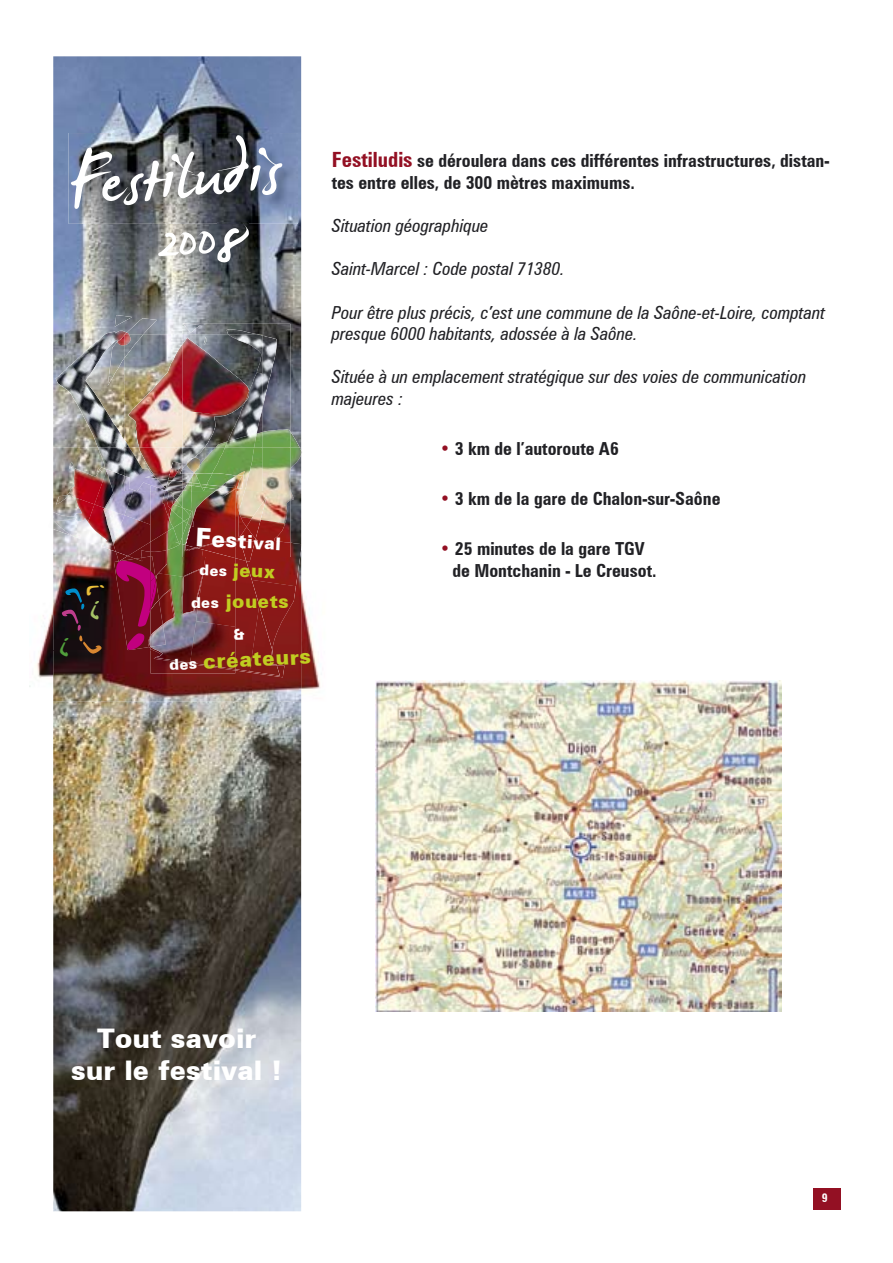
<style>
.page{position:relative;width:893px;height:1263px;background:#fff}
.page>*{position:absolute;margin:0;border:0;box-sizing:border-box;transform-origin:0 0}
.t1{font:112.65px "James Fajardo";color:#fff}
.t2{font:90px "James Fajardo";color:#fff}
.t3{font:900 27px/32.4px "Zurich BT";color:#fff;text-align:center}
.t4{font:900 21px "Zurich BT";color:#c1cd21}
.t5{font:900 18.75px "Zurich BT";letter-spacing:.025em;color:#c1cd21}
.t6{font:italic condensed 18px/21.6px "Zurich BT";color:#212125}
.t7{font:700 condensed 18px/21.6px "Zurich BT";color:#212125}
.t8{font:900 17.55px "Zurich BT";color:#fff}
.t9{font:700 condensed 12px "Zurich BT";color:#fff}
.s1{font-size:25.65px}
.s2{font-size:22.95px}
.s3{font-size:21px}
.s4{font-size:20.25px}
.s5{font-size:18.15px}
.s6{font-size:15px;color:#fff}
.s7{font-size:21px;color:#931023}
.s8{font-weight:400;font-style:italic;color:#931023}
</style>
<div class="page">
<div style="left:813px;top:1188px;width:28px;height:21px;background:#931023"></div>
<img style="left:376px;top:680px;width:405px;height:332px">
<img style="left:53px;top:56px;width:248px;height:1155px">
<img style="left:182px;top:324px;width:108px;height:108px">
<img style="left:56px;top:346px;width:68px;height:101px">
<img style="left:85px;top:331px;width:42px;height:61px">
<img style="left:29px;top:607px;width:24px;height:80px">
<img style="left:301px;top:447px;width:19px;height:254px">
<img style="left:53px;top:447px;width:61px;height:203px">
<img style="left:252px;top:586px;width:49px;height:115px">
<img style="left:53px;top:650px;width:199px;height:51px">
<svg style="left:69px;top:462px;width:4px;height:5px"></svg>
<img style="left:53px;top:492px;width:29px;height:47px">
<img style="left:82px;top:504px;width:18px;height:48px">
<img style="left:60px;top:467px;width:37px;height:37px">
<img style="left:94px;top:469px;width:6px;height:48px">
<img style="left:235px;top:499px;width:1px;height:29px">
<img style="left:301px;top:451px;width:1px;height:99px">
<img style="left:290px;top:447px;width:11px;height:81px">
<img style="left:206px;top:528px;width:95px;height:58px">
<img style="left:238px;top:580px;width:58px;height:97px">
<img style="left:149px;top:612px;width:95px;height:59px">
<img style="left:262px;top:447px;width:28px;height:70px">
<img style="left:267px;top:517px;width:23px;height:40px">
<svg style="left:245px;top:557px;width:6px;height:5px"></svg>
<img style="left:236px;top:491px;width:31px;height:66px">
<img style="left:100px;top:514px;width:14px;height:47px">
<img style="left:98px;top:447px;width:26px;height:67px">
<img style="left:103px;top:515px;width:9px;height:35px">
<img style="left:112px;top:515px;width:38px;height:41px">
<img style="left:103px;top:469px;width:21px;height:46px">
<img style="left:124px;top:491px;width:26px;height:36px">
<img style="left:124px;top:334px;width:80px;height:106px">
<img style="left:246px;top:376px;width:16px;height:56px">
<img style="left:204px;top:334px;width:58px;height:42px">
<img style="left:246px;top:432px;width:16px;height:15px">
<img style="left:246px;top:434px;width:11px;height:13px">
<svg style="left:124px;top:440px;width:4px;height:7px"></svg>
<img style="left:254px;top:447px;width:8px;height:44px">
<img style="left:205px;top:447px;width:49px;height:44px">
<img style="left:124px;top:447px;width:15px;height:29px">
<img style="left:124px;top:476px;width:21px;height:15px">
<img style="left:108px;top:342px;width:16px;height:44px">
<img style="left:124px;top:340px;width:19px;height:18px">
<svg style="left:117px;top:334px;width:14px;height:11px"></svg>
<img style="left:128px;top:344px;width:54px;height:103px">
<img style="left:182px;top:340px;width:67px;height:78px">
<img style="left:182px;top:409px;width:64px;height:38px">
<svg style="left:244px;top:391px;width:5px;height:12px"></svg>
<img style="left:237px;top:475px;width:7px;height:14px">
<img style="left:139px;top:447px;width:66px;height:35px">
<img style="left:187px;top:458px;width:8px;height:15px">
<img style="left:188px;top:473px;width:4px;height:12px">
<img style="left:192px;top:473px;width:44px;height:13px">
<svg style="left:97px;top:467px;width:5px;height:5px"></svg>
<img style="left:185px;top:520px;width:11px;height:30px">
<img style="left:186px;top:491px;width:49px;height:57px">
<img style="left:196px;top:491px;width:20px;height:17px">
<img style="left:194px;top:486px;width:23px;height:5px">
<svg style="left:217px;top:486px;width:20px;height:13px"></svg>
<img style="left:168px;top:519px;width:14px;height:61px">
<img style="left:150px;top:519px;width:17px;height:12px">
<img style="left:167px;top:519px;width:6px;height:13px">
<img style="left:145px;top:469px;width:43px;height:50px">
<img style="left:183px;top:569px;width:20px;height:45px">
<img style="left:184px;top:568px;width:20px;height:43px">
<img style="left:168px;top:618px;width:6px;height:6px">
<img style="left:168px;top:589px;width:7px;height:29px">
<img style="left:150px;top:670px;width:85px;height:3px">
<img style="left:150px;top:647px;width:85px;height:23px">
<img style="left:68px;top:133px;width:230px;height:91px">
<img style="left:217px;top:223px;width:32px;height:1px">
<svg style="left:114px;top:531px;width:54px;height:119px;background:#721e25"></svg>
<svg style="left:157px;top:230px;width:59px;height:26px;background:#969695"></svg>
<svg style="left:60px;top:580px;width:44px;height:76px;background:#150d0f"></svg>
<svg style="left:234px;top:629px;width:10px;height:11px"></svg>
<h1 class="t1" style="left:67px;top:126px;width:212px;rotate:-4deg">Festiludis</h1>
<h2 class="t2" style="left:216px;top:196px;width:37px">8</h2>
<p class="t8" style="left:196px;top:529px;width:87px;rotate:3deg"><span class="s1">F</span><span class="s2">e</span><span class="s3">s</span><span class="s4">t</span><span class="s5">i</span>val</p>
<p class="t5" style="left:200px;top:557px;width:77px;rotate:2deg"><span class="s6">des</span> jeux</p>
<p class="t5" style="left:191px;top:590px;width:99px"><span class="s6">des</span> jouets</p>
<p class="t4" style="left:169px;top:650px;width:143px;rotate:-3deg"><span class="s6">des</span> créateurs</p>
<p class="t7" style="left:332px;top:150px;width:499px"><span class="s7">Festiludis</span> se déroulera dans ces différentes infrastructures, distan&shy;tes entre elles, de 300 mètres maximums.</p>
<p class="t6" style="left:332px;top:215px;width:158px">Situation géographique</p>
<p class="t6" style="left:332px;top:258px;width:235px">Saint-Marcel : Code postal 71380.</p>
<p class="t6" style="left:332px;top:301px;width:495px">Pour être plus précis, c’est une commune de la Saône-et-Loire, comptant presque 6000 habitants, adossée à la Saône.</p>
<p class="t6" style="left:332px;top:366px;width:476px">Située à un emplacement stratégique sur des voies de communication majeures :</p>
<p class="t7" style="left:440px;top:438px;width:181px"><span class="s8">•</span> 3 km de l’autoroute A6</p>
<p class="t7" style="left:440px;top:488px;width:282px"><span class="s8">•</span> 3 km de la gare de Chalon-sur-Saône</p>
<p class="t7" style="left:452px;top:538px;width:206px;text-indent:-13px"><span class="s8">•</span> 25 minutes de la gare TGV de Montchanin - Le Creusot.</p>
<h3 class="t3" style="left:71px;top:1022px;width:213px">Tout savoir<br>sur le festival !</h3>
<p class="t9" style="left:822px;top:1191px;width:7px">9</p>
</div>
